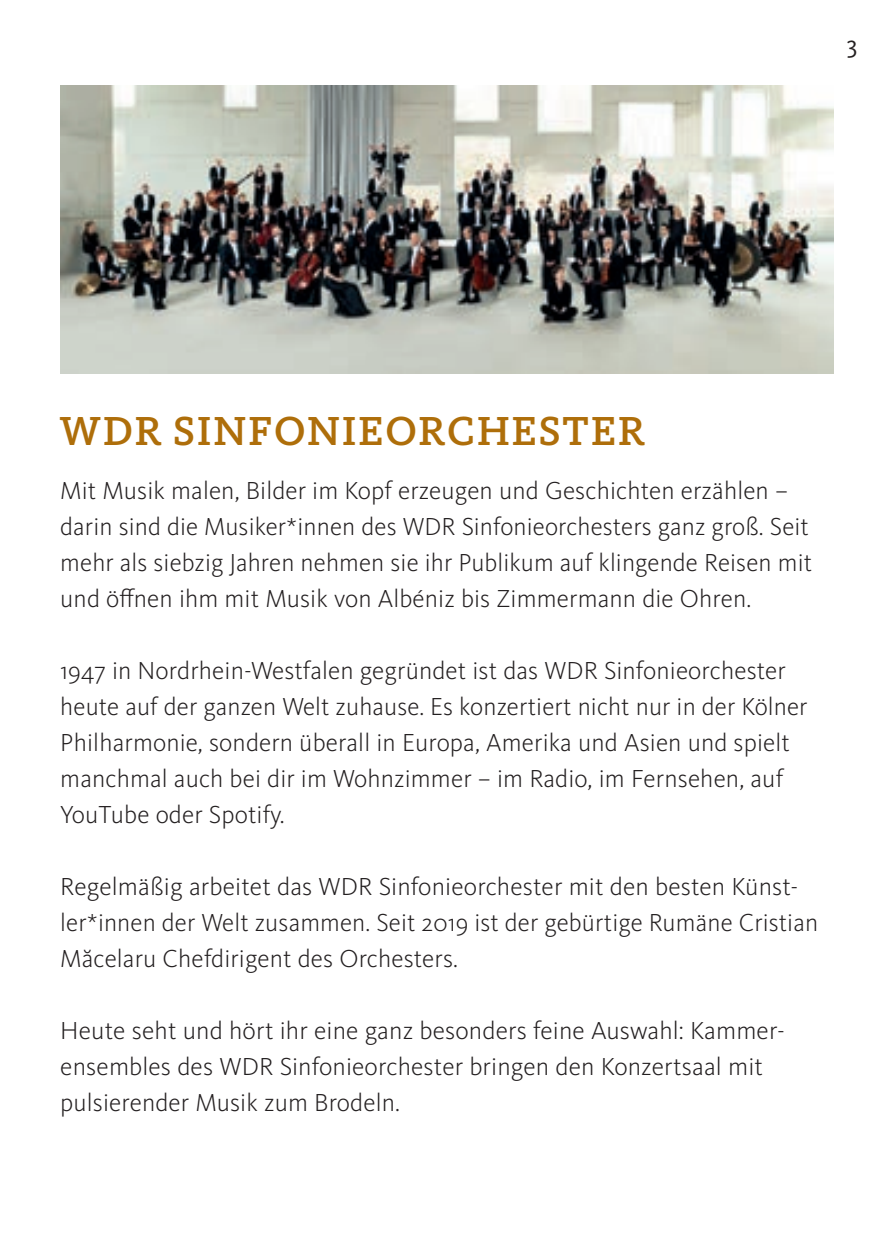
<style>
.page{position:relative;width:893px;height:1259px;background:#fff}
.page>*{position:absolute;margin:0;border:0;box-sizing:border-box;transform-origin:0 0}
.t1{font:500 42px "WDR Slab";letter-spacing:.05em;color:#ae6e0a}
.t2{font:300 25.5px/36px "WDR Sans";letter-spacing:.005em;color:#231f20}
.t3{font:25.5px "WDR Slab";color:#231f20}
</style>
<div class="page">
<img style="left:60px;top:85px;width:773px;height:288px">
<p class="t3" style="left:847px;top:30px;width:12px">3</p>
<h1 class="t1" style="left:60px;top:406px;width:587px">WDR SINFONIEORCHESTER</h1>
<p class="t2" style="left:60px;top:472px;width:753px">Mit Musik malen, Bilder im Kopf erzeugen und Geschichten erzählen – darin sind die Musiker*innen des WDR Sinfonieorchesters ganz groß. Seit mehr als siebzig Jahren nehmen sie ihr Publikum auf klingende Reisen mit und öffnen ihm mit Musik von Albéniz bis Zimmermann die Ohren.</p>
<p class="t2" style="left:60px;top:652px;width:749px">1947 in Nordrhein-Westfalen gegründet ist das WDR Sinfonieorchester heute auf der ganzen Welt zuhause. Es konzertiert nicht nur in der Kölner Philharmonie, sondern überall in Europa, Amerika und Asien und spielt manchmal auch bei dir im Wohnzimmer – im Radio, im Fernsehen, auf YouTube oder Spotify.</p>
<p class="t2" style="left:60px;top:868px;width:759px">Regelmäßig arbeitet das WDR Sinfonieorchester mit den besten Künst&shy;ler*innen der Welt zusammen. Seit 2019 ist der gebürtige Rumäne Cristian<br>Măcelaru Chefdirigent des Orchesters.</p>
<p class="t2" style="left:60px;top:1012px;width:723px">Heute seht und hört ihr eine ganz besonders feine Auswahl: Kammer&shy;ensembles des WDR Sinfonieorchester bringen den Konzertsaal mit pulsierender Musik zum Brodeln.</p>
</div>
